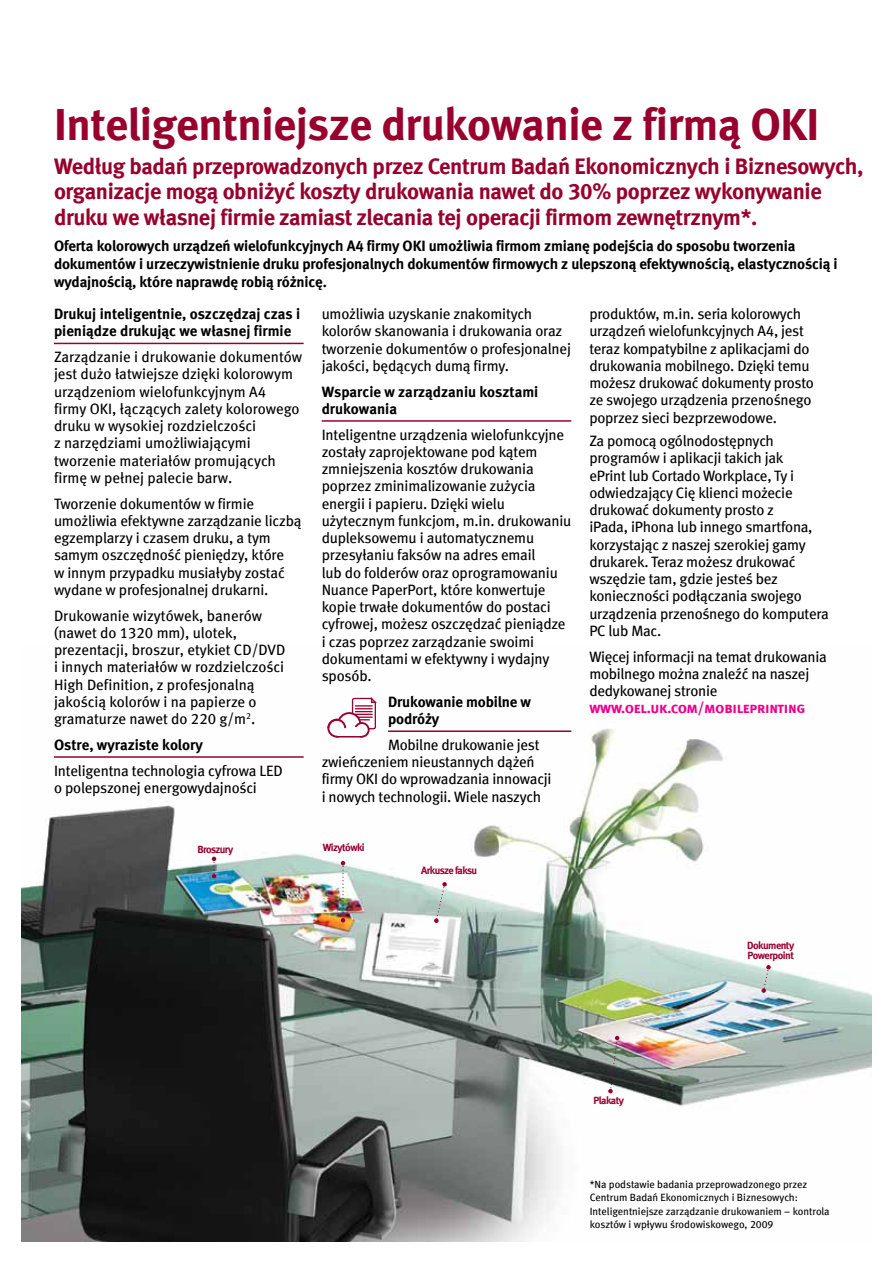
<style>
.page{position:relative;width:893px;height:1263px;background:#fff}
.page>*{position:absolute;margin:0;border:0;box-sizing:border-box;transform-origin:0 0}
.t1{font:45px "Meta Bold CELF";letter-spacing:-.01em;color:#98002e}
.t2{font:22.5px/25.5px "Meta Bold CELF";letter-spacing:-.015em;color:#98002e}
.t3{font:15px/17.2px "Meta Book CELF";letter-spacing:-.015em;color:#000}
.t4{font:15px/17.2px "Meta Bold CELF";letter-spacing:-.01em;color:#000}
.t5{font:15px "Meta Bold CELF Caps";letter-spacing:-.015em;color:#ec008c}
.t6{font:10.5px/13.5px "Meta Book CELF";color:#000}
.t7{font:10.5px/10.5px "Meta Bold CELF";letter-spacing:-.05em;color:#98002e}
</style>
<div class="page">
<img style="left:21px;top:729px;width:851px;height:513px">
<svg style="left:341px;top:861px;width:4px;height:61px"></svg>
<svg style="left:434px;top:882px;width:13px;height:41px"></svg>
<svg style="left:761px;top:965px;width:10px;height:28px"></svg>
<svg style="left:608px;top:1036px;width:11px;height:57px"></svg>
<svg style="left:212px;top:857px;width:4px;height:21px"></svg>
<hr style="left:54px;top:343px;width:250px;height:1px;background:#98002e">
<hr style="left:54px;top:756px;width:250px;height:2px;background:#98002e">
<hr style="left:322px;top:420px;width:249px;height:2px;background:#98002e">
<hr style="left:388px;top:730px;width:183px;height:2px;background:#98002e">
<div style="left:336px;top:725px;width:26px;height:12px;border:4px solid #98002e"></div>
<div style="left:328px;top:720px;width:17px;height:17px;background:#fff;border-radius:50%"></div>
<div style="left:327px;top:719px;width:19px;height:18px;border:2px solid #98002e;border-radius:50%"></div>
<div style="left:355px;top:723px;width:14px;height:14px;background:#fff;border-radius:50%"></div>
<div style="left:354px;top:722px;width:16px;height:15px;border:2px solid #98002e;border-radius:50%"></div>
<div style="left:337px;top:727px;width:25px;height:9px;background:#fff"></div>
<svg style="left:326px;top:697px;width:52px;height:33px"></svg>
<h1 class="t1" style="left:54px;top:95px;width:767px">Inteligentniejsze drukowanie z firmą OKI</h1>
<p class="t2" style="left:54px;top:153px;width:811px">Według badań przeprowadzonych przez Centrum Badań Ekonomicznych i Biznesowych, organizacje mogą obniżyć koszty drukowania nawet do 30% poprzez wykonywanie druku we własnej firmie zamiast zlecania tej operacji firmom zewnętrznym*.</p>
<p class="t4" style="left:54px;top:237px;width:785px;line-height:18px">Oferta kolorowych urządzeń wielofunkcyjnych A4 firmy OKI umożliwia firmom zmianę podejścia do sposobu tworzenia dokumentów i urzeczywistnienie druku profesjonalnych dokumentów firmowych z ulepszoną efektywnością, elastycznością i wydajnością, które naprawdę robią różnicę.</p>
<p class="t4" style="left:54px;top:305px;width:248px">Drukuj inteligentnie, oszczędzaj czas i pieniądze drukując we własnej firmie</p>
<p class="t3" style="left:54px;top:348px;width:250px">Zarządzanie i drukowanie dokumentów jest dużo łatwiejsze dzięki kolorowym urządzeniom wielofunkcyjnym A4 firmy OKI, łączących zalety kolorowego druku w wysokiej rozdzielczości<br>z narzędziami umożliwiającymi tworzenie materiałów promujących firmę w pełnej palecie barw.</p>
<p class="t3" style="left:54px;top:495px;width:249px">Tworzenie dokumentów w firmie umożliwia efektywne zarządzanie liczbą egzemplarzy i czasem druku, a tym samym oszczędność pieniędzy, które<br>w innym przypadku musiałyby zostać wydane w profesjonalnej drukarni.</p>
<p class="t3" style="left:54px;top:607px;width:233px">Drukowanie wizytówek, banerów (nawet do 1320 mm), ulotek, prezentacji, broszur, etykiet CD/DVD i innych materiałów w rozdzielczości High Definition, z profesjonalną jakością kolorów i na papierze o gramaturze nawet do 220 g/m<sup>2</sup>.</p>
<p class="t4" style="left:54px;top:736px;width:150px">Ostre, wyraziste kolory</p>
<p class="t3" style="left:54px;top:762px;width:230px">Inteligentna technologia cyfrowa LED o polepszonej energowydajności</p>
<p class="t7" style="left:197px;top:844px;width:38px">Broszury</p>
<p class="t3" style="left:322px;top:305px;width:251px">umożliwia uzyskanie znakomitych kolorów skanowania i drukowania oraz tworzenie dokumentów o profesjonalnej jakości, będących dumą firmy.</p>
<p class="t4" style="left:322px;top:383px;width:218px">Wsparcie w zarządzaniu kosztami drukowania</p>
<p class="t3" style="left:322px;top:426px;width:251px">Inteligentne urządzenia wielofunkcyjne zostały zaprojektowane pod kątem zmniejszenia kosztów drukowania poprzez zminimalizowanie zużycia energii i papieru. Dzięki wielu użytecznym funkcjom, m.in. drukowaniu dupleksowemu i automatycznemu przesyłaniu faksów na adres email<br>lub do folderów oraz oprogramowaniu Nuance PaperPort, które konwertuje kopie trwałe dokumentów do postaci cyfrowej, możesz oszczędzać pieniądze i czas poprzez zarządzanie swoimi dokumentami w efektywny i wydajny sposób.</p>
<p class="t4" style="left:388px;top:693px;width:144px">Drukowanie mobilne w podróży</p>
<p class="t3" style="left:322px;top:736px;width:231px;text-indent:66px">Mobilne drukowanie jest zwieńczeniem nieustannych dążeń firmy OKI do wprowadzania innowacji i nowych technologii. Wiele naszych</p>
<p class="t7" style="left:323px;top:842px;width:44px">Wizytówki</p>
<p class="t7" style="left:421px;top:865px;width:58px">Arkusze faksu</p>
<p class="t3" style="left:589px;top:305px;width:226px">produktów, m.in. seria kolorowych urządzeń wielofunkcyjnych A4, jest teraz kompatybilne z aplikacjami do drukowania mobilnego. Dzięki temu możesz drukować dokumenty prosto ze swojego urządzenia przenośnego poprzez sieci bezprzewodowe.</p>
<p class="t3" style="left:589px;top:432px;width:241px">Za pomocą ogólnodostępnych programów i aplikacji takich jak<br>ePrint lub Cortado Workplace, Ty i odwiedzający Cię klienci możecie drukować dokumenty prosto z<br>iPada, iPhona lub innego smartfona, korzystając z naszej szerokiej gamy drukarek. Teraz możesz drukować wszędzie tam, gdzie jesteś bez konieczności podłączania swojego urządzenia przenośnego do komputera<br>PC lub Mac.</p>
<p class="t3" style="left:589px;top:648px;width:239px">Więcej informacji na temat drukowania mobilnego można znaleźć na naszej dedykowanej stronie</p>
<p class="t5" style="left:589px;top:699px;width:218px">www.oel.uk.com/mobileprinting</p>
<p class="t7" style="left:747px;top:940px;width:48px">Dokumenty<br>Powerpoint</p>
<p class="t7" style="left:593px;top:1095px;width:32px">Plakaty</p>
<p class="t6" style="left:590px;top:1177px;width:241px">*Na podstawie badania przeprowadzonego przez Centrum Badań Ekonomicznych i Biznesowych:<br>Inteligentniejsze zarządzanie drukowaniem – kontrola kosztów i wpływu środowiskowego, 2009</p>
</div>
